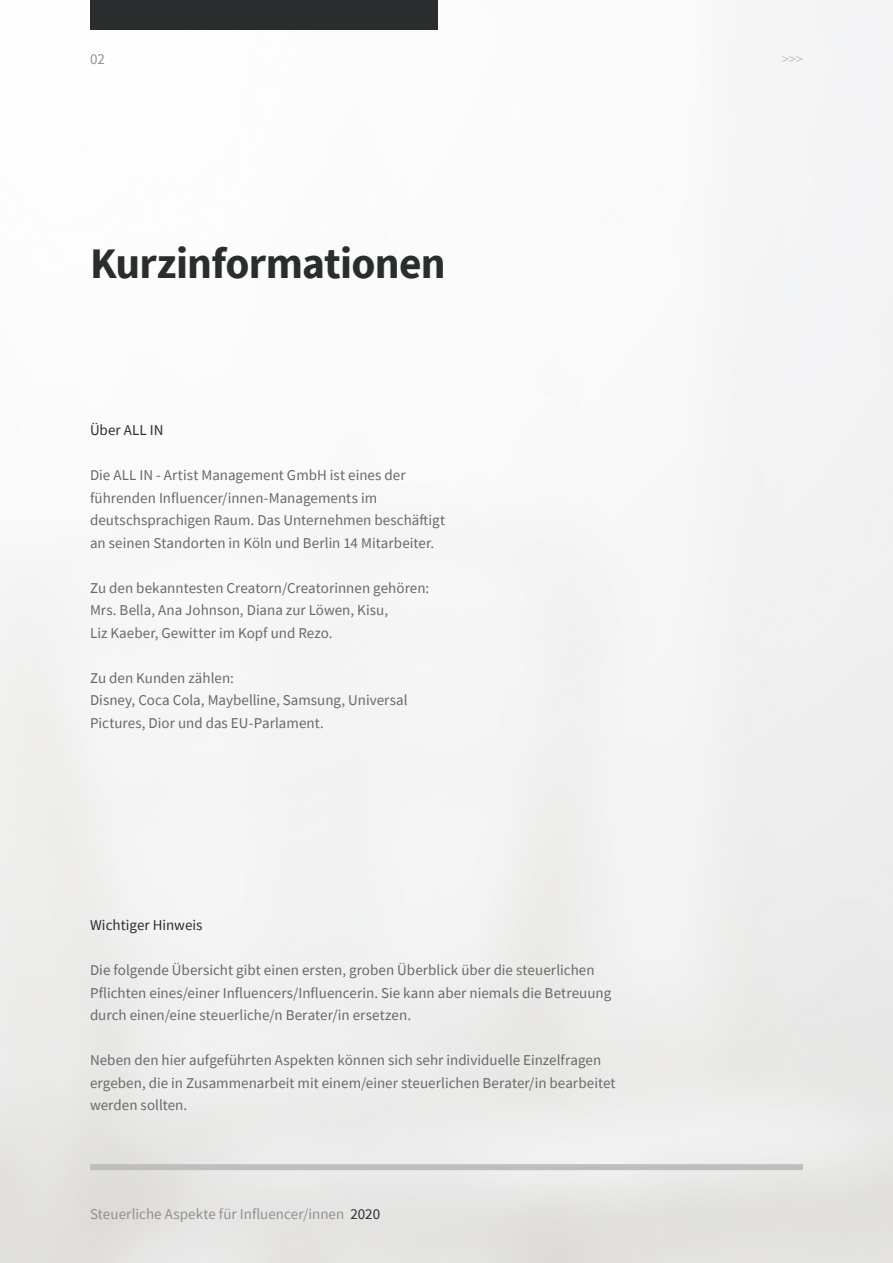
<style>
.page{position:relative;width:893px;height:1263px;background:#fff}
.page>*{position:absolute;margin:0;border:0;box-sizing:border-box;transform-origin:0 0}
.t1{font:700 43.5px "Source Sans Pro";letter-spacing:-.015em;color:#2a2d2e}
.t2{font:15px/22.5px "Source Sans Pro";letter-spacing:.005em;color:#6a686a}
.t3{font:15px "Source Sans Pro";letter-spacing:.005em;color:#928f91}
.t4{font:15px "Source Sans Pro";color:#2a2d2e}
.t5{font:300 15px "Source Sans Pro";color:#a8a9ad}
.s1{color:#2a2d2e}
</style>
<div class="page">
<img style="left:0;top:0;width:893px;height:1263px">
<div style="left:90px;top:1164px;width:713px;height:6px;background:#bfbebf"></div>
<div style="left:90px;top:0;width:347px;height:30px;background:#2a2d2e"></div>
<p class="t3" style="left:90px;top:49px;width:16px">02</p>
<p class="t5" style="left:782px;top:50px;width:23px">&gt;&gt;&gt;</p>
<h1 class="t1" style="left:90px;top:234px;width:357px">Kurzinformationen</h1>
<p class="t4" style="left:90px;top:420px;width:75px">Über ALL IN</p>
<p class="t2" style="left:90px;top:464px;width:357px">Die ALL IN - Artist Management GmbH ist eines der führenden Influencer/innen-Managements im deutschsprachigen Raum. Das Unternehmen beschäftigt an seinen Standorten in Köln und Berlin 14 Mitarbeiter.</p>
<p class="t2" style="left:90px;top:576px;width:341px">Zu den bekanntesten Creatorn/Creatorinnen gehören:<br>Mrs. Bella, Ana Johnson, Diana zur Löwen, Kisu,<br>Liz Kaeber, Gewitter im Kopf und Rezo.</p>
<p class="t2" style="left:90px;top:666px;width:319px">Zu den Kunden zählen:<br>Disney, Coca Cola, Maybelline, Samsung, Universal<br>Pictures, Dior und das EU-Parlament.</p>
<p class="t4" style="left:90px;top:915px;width:114px">Wichtiger Hinweis</p>
<p class="t2" style="left:90px;top:959px;width:523px">Die folgende Übersicht gibt einen ersten, groben Überblick über die steuerlichen<br>Pflichten eines/einer Influencers/Influencerin. Sie kann aber niemals die Betreuung durch einen/eine steuerliche/n Berater/in ersetzen.</p>
<p class="t2" style="left:90px;top:1049px;width:527px">Neben den hier aufgeführten Aspekten können sich sehr individuelle Einzelfragen ergeben, die in Zusammenarbeit mit einem/einer steuerlichen Berater/in bearbeitet werden sollten.</p>
<p class="t3" style="left:90px;top:1204px;width:292px">Steuerliche Aspekte für Influencer/innen <span class="s1">2020</span></p>
</div>
